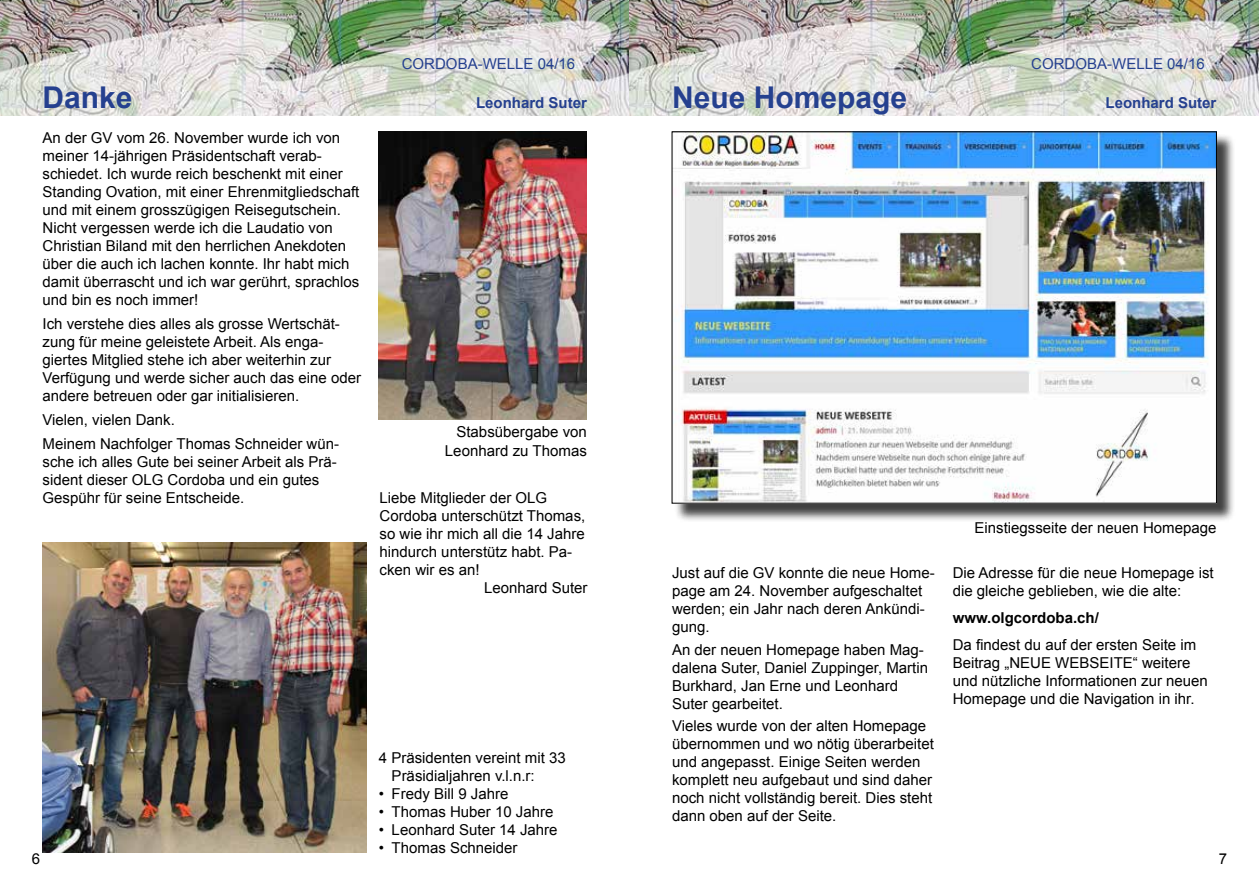
<style>
.page{position:relative;width:1259px;height:893px;background:#fff}
.page>*{position:absolute;margin:0;border:0;box-sizing:border-box;transform-origin:0 0}
.t1{font:700 30px "Arial";color:#25408f}
.t2{font:15px/18px "Arial";color:#000}
.t3{font:15px "Arial";color:#25408f}
.t4{font:700 15px "Arial";color:#25408f}
.t5{font:700 15px "Arial";color:#000}
</style>
<div class="page">
<img style="left:0;top:0;width:1259px;height:116px">
<img style="left:379px;top:132px;width:208px;height:288px">
<img style="left:43px;top:543px;width:324px;height:310px">
<div style="left:674px;top:134px;width:561px;height:388px;background:#000;opacity:.75"></div>
<img style="left:673px;top:133px;width:541px;height:369px">
<p class="t3" style="left:402px;top:54px;width:175px">CORDOBA-WELLE 04/16</p>
<p class="t3" style="left:1031px;top:54px;width:175px">CORDOBA-WELLE 04/16</p>
<h1 class="t1" style="left:43px;top:77px;width:92px">Danke</h1>
<p class="t4" style="left:476px;top:92px;width:112px">Leonhard Suter</p>
<h1 class="t1" style="left:672px;top:78px;width:237px">Neue Homepage</h1>
<p class="t4" style="left:1105px;top:93px;width:112px">Leonhard Suter</p>
<p class="t2" style="left:43px;top:129px;width:318px">An der GV vom 26. November wurde ich von meiner 14-jährigen Präsidentschaft verab&shy;schiedet. Ich wurde reich beschenkt mit einer Standing Ovation, mit einer Ehrenmitgliedschaft und mit einem grosszügigen Reisegutschein.<br>Nicht vergessen werde ich die Laudatio von Christian Biland mit den herrlichen Anekdoten über die auch ich lachen konnte. Ihr habt mich damit überrascht und ich war gerührt, sprachlos und bin es noch immer!</p>
<p class="t2" style="left:43px;top:315px;width:320px">Ich verstehe dies alles als grosse Wertschät&shy;zung für meine geleistete Arbeit. Als enga&shy;giertes Mitglied stehe ich aber weiterhin zur Verfügung und werde sicher auch das eine oder andere betreuen oder gar initialisieren.</p>
<p class="t2" style="left:43px;top:408px;width:298px;line-height:24px">Vielen, vielen Dank.<br>Meinem Nachfolger Thomas Schneider wün-</p>
<p class="t2" style="left:43px;top:453px;width:296px">sche ich alles Gute bei seiner Arbeit als Prä&shy;sident dieser OLG Cordoba und ein gutes<br>Gespühr für seine Entscheide.</p>
<p class="t2" style="left:445px;top:423px;width:143px;text-align:right">Stabsübergabe von<br>Leonhard zu Thomas</p>
<p class="t2" style="left:379px;top:489px;width:169px">Liebe Mitglieder der OLG</p>
<p class="t2" style="left:379px;top:507px;width:207px">Cordoba unterschützt Thomas,</p>
<p class="t2" style="left:379px;top:525px;width:207px">so wie ihr mich all die 14 Jahre</p>
<p class="t2" style="left:379px;top:543px;width:194px">hindurch unterstütz habt. Pa-</p>
<p class="t2" style="left:379px;top:561px;width:102px">cken wir es an!</p>
<p class="t2" style="left:484px;top:579px;width:105px">Leonhard Suter</p>
<p class="t2" style="left:974px;top:519px;width:243px">Einstiegsseite der neuen Homepage</p>
<p class="t2" style="left:952px;top:564px;width:262px">Die Adresse für die neue Homepage ist die gleiche geblieben, wie die alte:</p>
<p class="t5" style="left:952px;top:608px;width:148px">www.olgcordoba.ch/</p>
<p class="t2" style="left:952px;top:636px;width:257px">Da findest du auf der ersten Seite im Beitrag „NEUE WEBSEITE“ weitere und nützliche Informationen zur neuen Homepage und die Navigation in ihr.</p>
<p class="t2" style="left:672px;top:564px;width:264px">Just auf die GV konnte die neue Home&shy;page am 24. November aufgeschaltet werden; ein Jahr nach deren Ankündi&shy;gung.</p>
<p class="t2" style="left:672px;top:640px;width:257px">An der neuen Homepage haben Mag&shy;dalena Suter, Daniel Zuppinger, Martin<br>Burkhard, Jan Erne und Leonhard<br>Suter gearbeitet.</p>
<p class="t2" style="left:672px;top:717px;width:263px">Vieles wurde von der alten Homepage übernommen und wo nötig überarbeitet und angepasst. Einige Seiten werden komplett neu aufgebaut und sind daher noch nicht vollständig bereit. Dies steht dann oben auf der Seite.</p>
<p class="t2" style="left:392px;top:748px;width:175px;text-indent:-13px">4 Präsidenten vereint mit 33<br>Präsidialjahren v.l.n.r:</p>
<p class="t2" style="left:379px;top:784px;width:131px">• Fredy Bill 9 Jahre</p>
<p class="t2" style="left:379px;top:802px;width:176px">• Thomas Huber 10 Jahre</p>
<p class="t2" style="left:379px;top:820px;width:180px">• Leonhard Suter 14 Jahre</p>
<p class="t2" style="left:379px;top:838px;width:140px">• Thomas Schneider</p>
<p class="t2" style="left:32px;top:849px;width:10px">6</p>
<p class="t2" style="left:1219px;top:849px;width:10px">7</p>
</div>
